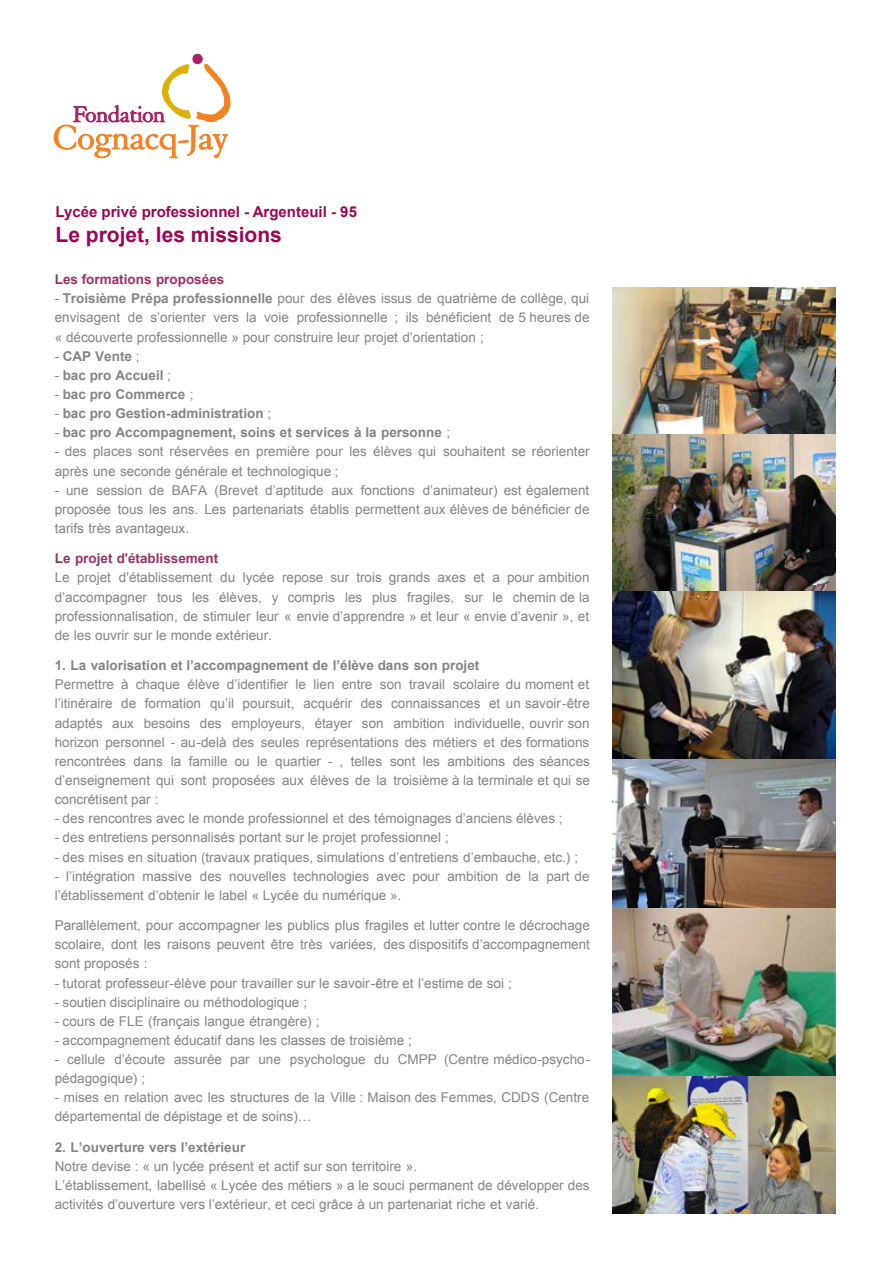
<style>
.page{position:relative;width:893px;height:1263px;background:#fff}
.page>*{position:absolute;margin:0;border:0;box-sizing:border-box;transform-origin:0 0}
.t1{font:700 21px "Arial";color:#9c0752}
.t2{font:700 15px "Arial";color:#9c0752}
.t3{font:13.5px/19.2px "Arial";color:#828487;text-align:justify}
.t4{font:700 13.5px "Arial";color:#828487}
.t5{font:700 13.5px "Arial";color:#936}
.s1{font-weight:700}
.s2{font-weight:400}
</style>
<div class="page">
<div style="left:193px;top:54px;width:9px;height:10px;background:#a82366;border-radius:50%"></div>
<div style="left:193px;top:54px;width:9px;height:10px;border:1px solid #a82366;border-radius:50%"></div>
<svg style="left:54px;top:58px;width:176px;height:100px"></svg>
<img style="left:613px;top:288px;width:223px;height:925px">
<p class="t2" style="left:56px;top:201px;width:303px">Lycée privé professionnel - Argenteuil - 95</p>
<p class="t1" style="left:56px;top:220px;width:228px">Le projet, les missions</p>
<p class="t5" style="left:55px;top:270px;width:171px">Les formations proposées</p>
<p class="t3" style="left:55px;top:289px;width:536px">- <span class="s1">Troisième Prépa professionnelle</span> pour des élèves issus de quatrième de collège, qui envisagent de s’orienter vers la voie professionnelle ; ils bénéficient de 5 heures de « découverte professionnelle » pour construire leur projet d’orientation ;</p>
<p class="t4" style="left:55px;top:347px;width:86px"><span class="s2">-</span> CAP Vente <span class="s2">;</span></p>
<p class="t4" style="left:55px;top:366px;width:118px"><span class="s2">-</span> bac pro Accueil <span class="s2">;</span></p>
<p class="t4" style="left:55px;top:385px;width:140px"><span class="s2">-</span> bac pro Commerce <span class="s2">;</span></p>
<p class="t4" style="left:55px;top:404px;width:218px"><span class="s2">-</span> bac pro Gestion-administration <span class="s2">;</span></p>
<p class="t4" style="left:55px;top:423px;width:397px"><span class="s2">-</span> bac pro Accompagnement, soins et services à la personne <span class="s2">;</span></p>
<p class="t3" style="left:55px;top:442px;width:536px">- des places sont réservées en première pour les élèves qui souhaitent se réorienter après une seconde générale et technologique ;</p>
<p class="t3" style="left:55px;top:480px;width:536px">- une session de BAFA (Brevet d’aptitude aux fonctions d’animateur) est également proposée tous les ans. Les partenariats établis permettent aux élèves de bénéficier de tarifs très avantageux.</p>
<p class="t5" style="left:55px;top:549px;width:165px">Le projet d'établissement</p>
<p class="t3" style="left:55px;top:568px;width:536px">Le projet d'établissement du lycée repose sur trois grands axes et a pour ambition d’accompagner tous les élèves, y compris les plus fragiles, sur le chemin de la professionnalisation, de stimuler leur « envie d’apprendre » et leur « envie d’avenir », et de les ouvrir sur le monde extérieur.</p>
<p class="t4" style="left:55px;top:656px;width:426px">1. La valorisation et l’accompagnement de l’élève dans son projet</p>
<p class="t3" style="left:55px;top:675px;width:537px">Permettre à chaque élève d’identifier le lien entre son travail scolaire du moment et l’itinéraire de formation qu’il poursuit, acquérir des connaissances et un savoir-être adaptés aux besoins des employeurs, étayer son ambition individuelle, ouvrir son horizon personnel - au-delà des seules représentations des métiers et des formations rencontrées dans la famille ou le quartier - , telles sont les ambitions des séances d’enseignement qui sont proposées aux élèves de la troisième à la terminale et qui se concrétisent par :</p>
<p class="t3" style="left:55px;top:809px;width:509px">- des rencontres avec le monde professionnel et des témoignages d’anciens élèves ;</p>
<p class="t3" style="left:55px;top:828px;width:396px">- des entretiens personnalisés portant sur le projet professionnel ;</p>
<p class="t3" style="left:55px;top:847px;width:525px">- des mises en situation (travaux pratiques, simulations d’entretiens d’embauche, etc.) ;</p>
<p class="t3" style="left:55px;top:866px;width:536px">- l’intégration massive des nouvelles technologies avec pour ambition de la part de l’établissement d’obtenir le label « Lycée du numérique ».</p>
<p class="t3" style="left:55px;top:916px;width:537px">Parallèlement, pour accompagner les publics plus fragiles et lutter contre le décrochage scolaire, dont les raisons peuvent être très variées, des dispositifs d’accompagnement sont proposés :</p>
<p class="t3" style="left:55px;top:973px;width:459px">- tutorat professeur-élève pour travailler sur le savoir-être et l’estime de soi ;</p>
<p class="t3" style="left:55px;top:992px;width:254px">- soutien disciplinaire ou méthodologique ;</p>
<p class="t3" style="left:55px;top:1012px;width:266px">- cours de FLE (français langue étrangère) ;</p>
<p class="t3" style="left:55px;top:1031px;width:358px">- accompagnement éducatif dans les classes de troisième ;</p>
<p class="t3" style="left:55px;top:1050px;width:537px">- cellule d’écoute assurée par une psychologue du CMPP (Centre médico-psycho&shy;pédagogique) ;</p>
<p class="t3" style="left:55px;top:1088px;width:536px">- mises en relation avec les structures de la Ville : Maison des Femmes, CDDS (Centre départemental de dépistage et de soins)…</p>
<p class="t4" style="left:55px;top:1138px;width:192px">2. L’ouverture vers l’extérieur</p>
<p class="t3" style="left:55px;top:1157px;width:536px;text-align:left">Notre devise : « un lycée présent et actif sur son territoire ».<br>L’établissement, labellisé « Lycée des métiers » a le souci permanent de développer des activités d’ouverture vers l’extérieur, et ceci grâce à un partenariat riche et varié.</p>
</div>
